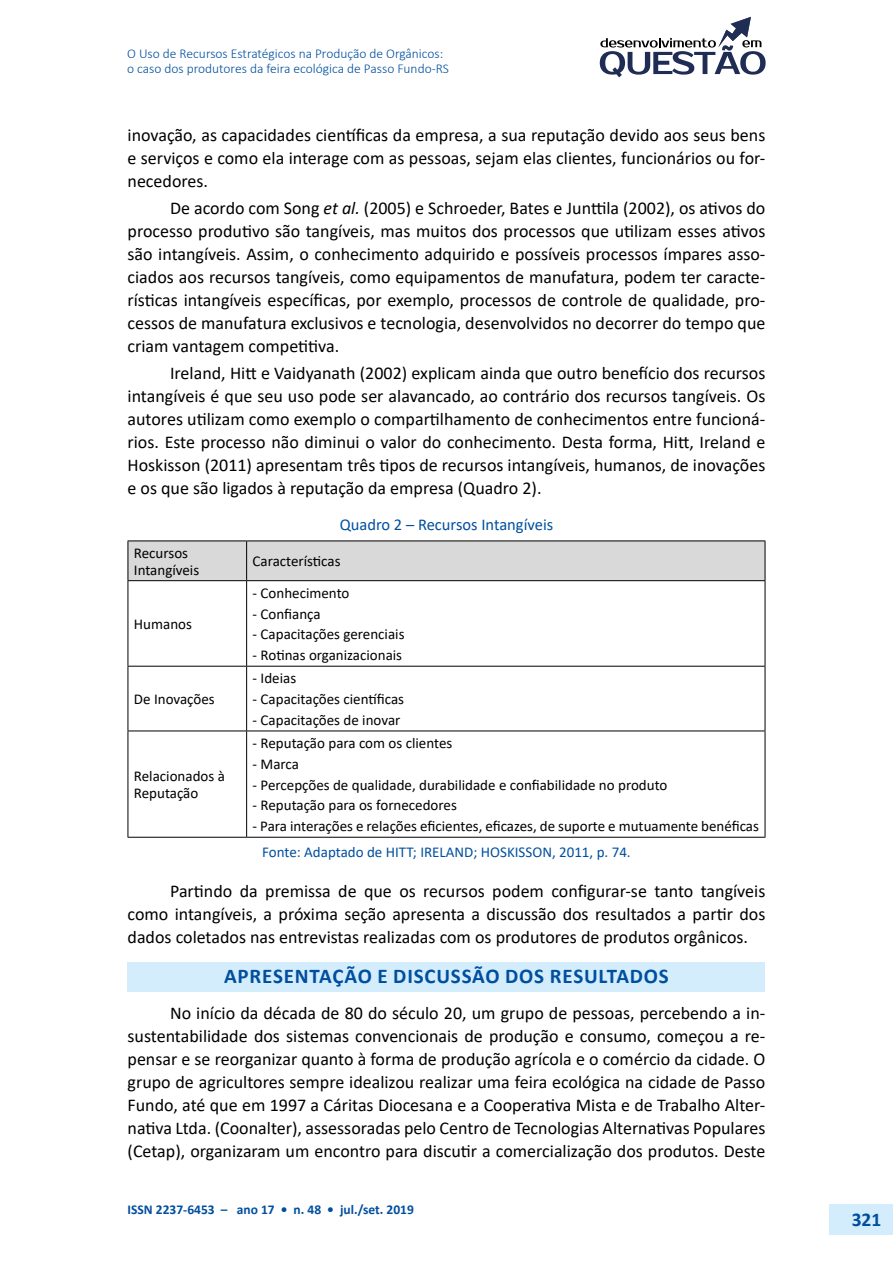
<style>
.page{position:relative;width:893px;height:1263px;background:#fff}
.page>*{position:absolute;margin:0;border:0;box-sizing:border-box;transform-origin:0 0}
.t1{font:700 21px "Calibri";letter-spacing:.04em;color:#004f9f}
.t2{font:700 19.5px "Calibri";color:#004f9f}
.t3{font:18px/23px "Calibri";color:#000;text-align:justify}
.t4{font:16.5px "Calibri";color:#004f9f}
.t5{font:15px/16.5px "Calibri";color:#000}
.t6{font:15px "Calibri";color:#004f9f}
.t7{font:300 13.5px/15px "Calibri";color:#004f9f}
.t8{font:700 13.5px "Calibri";color:#004f9f}
.s1{font-style:italic}
</style>
<div class="page">
<div style="left:829px;top:1204px;width:64px;height:30px;background:#d4edfc"></div>
<svg style="left:600px;top:17px;width:166px;height:60px"></svg>
<div style="left:128px;top:962px;width:637px;height:29px;background:#d4edfc"></div>
<div style="left:129px;top:541px;width:636px;height:39px;background:#d9d9d9"></div>
<hr style="left:128px;top:540px;width:119px;height:1px;background:#000">
<hr style="left:247px;top:540px;width:518px;height:1px;background:#000">
<hr style="left:128px;top:580px;width:119px;height:1px;background:#000">
<hr style="left:247px;top:580px;width:518px;height:1px;background:#000">
<hr style="left:128px;top:666px;width:119px;height:1px;background:#000">
<hr style="left:247px;top:666px;width:518px;height:1px;background:#000">
<hr style="left:128px;top:730px;width:119px;height:1px;background:#000">
<hr style="left:247px;top:730px;width:518px;height:1px;background:#000">
<hr style="left:128px;top:837px;width:119px;height:1px;background:#000">
<hr style="left:247px;top:837px;width:518px;height:1px;background:#000">
<hr style="left:128px;top:541px;width:1px;height:39px;background:#000">
<hr style="left:128px;top:581px;width:1px;height:85px;background:#000">
<hr style="left:128px;top:666px;width:1px;height:64px;background:#000">
<hr style="left:128px;top:731px;width:1px;height:106px;background:#000">
<hr style="left:246px;top:541px;width:1px;height:39px;background:#000">
<hr style="left:765px;top:541px;width:1px;height:39px;background:#000">
<hr style="left:246px;top:581px;width:1px;height:85px;background:#000">
<hr style="left:765px;top:581px;width:1px;height:85px;background:#000">
<hr style="left:246px;top:666px;width:1px;height:64px;background:#000">
<hr style="left:765px;top:666px;width:1px;height:64px;background:#000">
<hr style="left:246px;top:731px;width:1px;height:106px;background:#000">
<hr style="left:765px;top:731px;width:1px;height:106px;background:#000">
<p class="t7" style="left:127px;top:46px;width:323px">O Uso de Recursos Estratégicos na Produção de Orgânicos: o caso dos produtores da feira ecológica de Passo Fundo-RS</p>
<p class="t3" style="left:128px;top:123px;width:639px">inovação, as capacidades científicas da empresa, a sua reputação devido aos seus bens e serviços e como ela interage com as pessoas, sejam elas clientes, funcionários ou for&shy;necedores.</p>
<p class="t3" style="left:128px;top:196px;width:639px;text-indent:43px">De acordo com Song <span class="s1">et al.</span> (2005) e Schroeder, Bates e Junttila (2002), os ativos do processo produtivo são tangíveis, mas muitos dos processos que utilizam esses ativos são intangíveis. Assim, o conhecimento adquirido e possíveis processos ímpares asso&shy;ciados aos recursos tangíveis, como equipamentos de manufatura, podem ter caracte&shy;rísticas intangíveis específicas, por exemplo, processos de controle de qualidade, pro&shy;cessos de manufatura exclusivos e tecnologia, desenvolvidos no decorrer do tempo que criam vantagem competitiva.</p>
<p class="t3" style="left:128px;top:362px;width:639px;text-indent:43px">Ireland, Hitt e Vaidyanath (2002) explicam ainda que outro benefício dos recursos intangíveis é que seu uso pode ser alavancado, ao contrário dos recursos tangíveis. Os autores utilizam como exemplo o compartilhamento de conhecimentos entre funcioná&shy;rios. Este processo não diminui o valor do conhecimento. Desta forma, Hitt, Ireland e Hoskisson (2011) apresentam três tipos de recursos intangíveis, humanos, de inovações e os que são ligados à reputação da empresa (Quadro 2).</p>
<p class="t4" style="left:340px;top:513px;width:215px">Quadro 2 – Recursos Intangíveis</p>
<p class="t5" style="left:134px;top:545px;width:67px">Recursos<br>Intangíveis</p>
<p class="t5" style="left:253px;top:553px;width:89px">Características</p>
<p class="t5" style="left:134px;top:615px;width:60px">Humanos</p>
<p class="t5" style="left:134px;top:690px;width:82px">De Inovações</p>
<p class="t5" style="left:253px;top:584px;width:98px">- Conhecimento</p>
<p class="t5" style="left:253px;top:605px;width:70px">- Confiança</p>
<p class="t5" style="left:253px;top:626px;width:153px">- Capacitações gerenciais</p>
<p class="t5" style="left:253px;top:646px;width:151px">- Rotinas organizacionais</p>
<p class="t5" style="left:253px;top:670px;width:45px">- Ideias</p>
<p class="t5" style="left:253px;top:690px;width:153px">- Capacitações científicas</p>
<p class="t5" style="left:253px;top:711px;width:149px">- Capacitações de inovar</p>
<p class="t5" style="left:253px;top:734px;width:201px">- Reputação para com os clientes</p>
<p class="t5" style="left:253px;top:755px;width:48px">- Marca</p>
<p class="t5" style="left:253px;top:776px;width:416px">- Percepções de qualidade, durabilidade e confiabilidade no produto</p>
<p class="t5" style="left:253px;top:797px;width:206px">- Reputação para os fornecedores</p>
<p class="t5" style="left:253px;top:817px;width:508px">- Para interações e relações eficientes, eficazes, de suporte e mutuamente benéficas</p>
<p class="t6" style="left:262px;top:842px;width:370px">Fonte: Adaptado de HITT; IRELAND; HOSKISSON, 2011, p. 74.</p>
<p class="t3" style="left:128px;top:879px;width:639px;text-indent:43px">Partindo da premissa de que os recursos podem configurar-se tanto tangíveis como intangíveis, a próxima seção apresenta a discussão dos resultados a partir dos dados coletados nas entrevistas realizadas com os produtores de produtos orgânicos.</p>
<p class="t1" style="left:224px;top:961px;width:446px">APRESENTAÇÃO E DISCUSSÃO DOS RESULTADOS</p>
<p class="t3" style="left:128px;top:1001px;width:639px;text-indent:43px">No início da década de 80 do século 20, um grupo de pessoas, percebendo a in&shy;sustentabilidade dos sistemas convencionais de produção e consumo, começou a re&shy;pensar e se reorganizar quanto à forma de produção agrícola e o comércio da cidade. O grupo de agricultores sempre idealizou realizar uma feira ecológica na cidade de Passo Fundo, até que em 1997 a Cáritas Diocesana e a Cooperativa Mista e de Trabalho Alter&shy;nativa Ltda. (Coonalter), assessoradas pelo Centro de Tecnologias Alternativas Populares (Cetap), organizaram um encontro para discutir a comercialização dos produtos. Deste</p>
<p class="t5" style="left:134px;top:768px;width:92px">Relacionados à<br>Reputação</p>
<p class="t8" style="left:128px;top:1200px;width:288px">ISSN 2237-6453 – ano 17 • n. 48 • jul./set. 2019</p>
<p class="t2" style="left:852px;top:1206px;width:31px">321</p>
</div>
